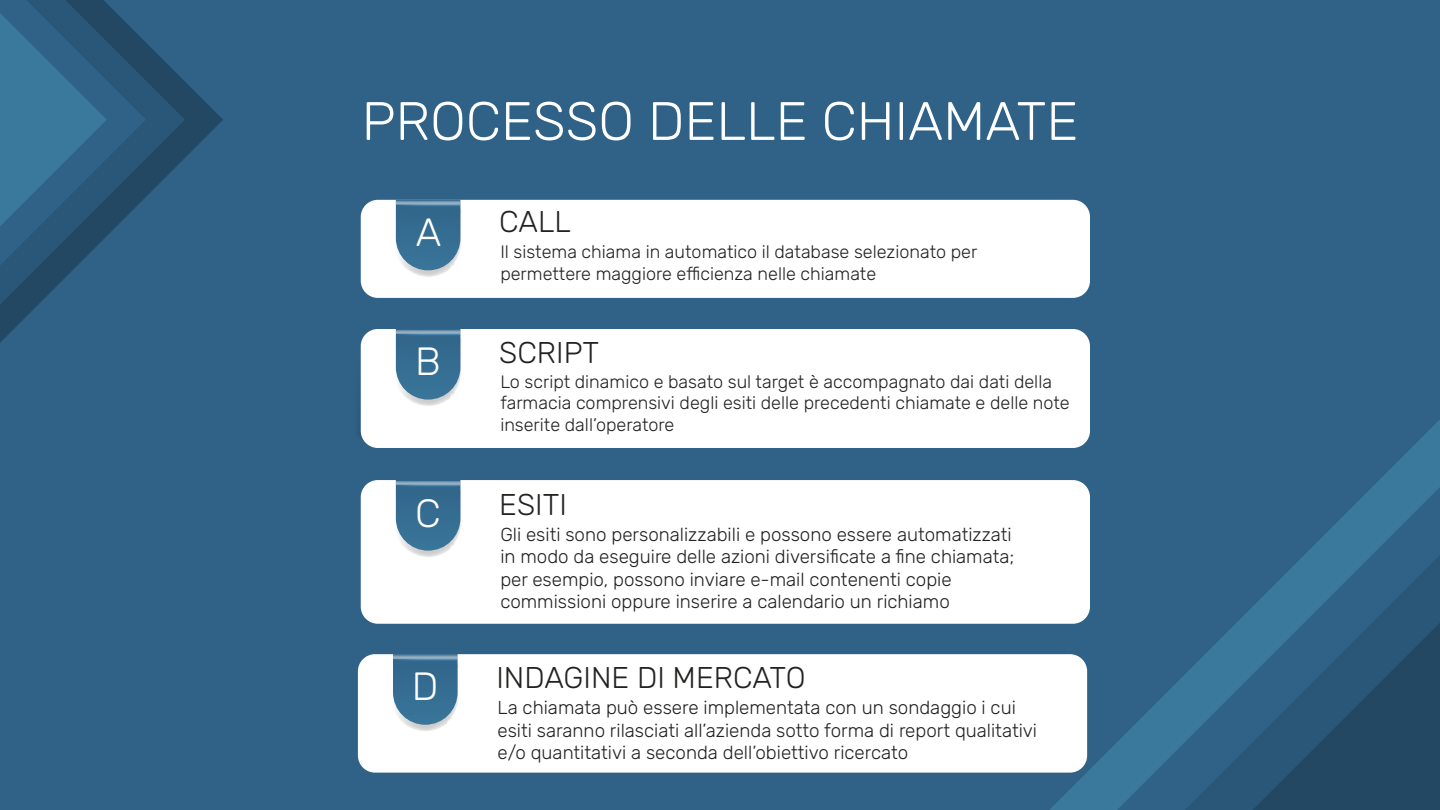
<style>
.page{position:relative;width:1440px;height:810px;background:#306287}
.page>*{position:absolute;margin:0;border:0;box-sizing:border-box;transform-origin:0 0}
.t1{font:300 54px "Rubik";color:#fff}
.t2{font:300 39.38px "Rubik";color:#fff}
.t3{font:300 30px "Rubik";color:#222221}
.t4{font:300 18.75px/22.5px "Rubik";color:#222221}
.t5{font:300 18px/21.6px "Rubik";color:#222221}
</style>
<div class="page">
<svg style="left:0;top:81px;width:223px;height:262px"></svg>
<svg style="left:0;top:43px;width:184px;height:261px"></svg>
<svg style="left:0;top:0;width:146px;height:265px"></svg>
<svg style="left:1050px;top:420px;width:390px;height:390px"></svg>
<svg style="left:1117px;top:487px;width:323px;height:323px"></svg>
<svg style="left:1185px;top:555px;width:255px;height:255px"></svg>
<svg style="left:1253px;top:623px;width:187px;height:187px"></svg>
<div style="left:361px;top:200px;width:729px;height:98px;background:#fff;border-radius:17px"></div>
<svg style="left:395px;top:200px;width:67px;height:77px;background:#5f8ba7"></svg>
<div style="left:361px;top:480px;width:729px;height:144px;background:#fff;border-radius:17px"></div>
<svg style="left:394px;top:480px;width:68px;height:77px;background:#618ca8"></svg>
<div style="left:358px;top:654px;width:729px;height:119px;background:#fff;border-radius:17px"></div>
<svg style="left:392px;top:654px;width:67px;height:77px;background:#5f8aa6"></svg>
<div style="left:361px;top:329px;width:729px;height:119px;background:#fff;border-radius:17px"></div>
<svg style="left:395px;top:329px;width:67px;height:77px;background:#5f8aa6"></svg>
<h1 class="t1" style="left:362px;top:82px;width:718px">PROCESSO DELLE CHIAMATE</h1>
<h2 class="t2" style="left:416px;top:204px;width:27px">A</h2>
<h3 class="t3" style="left:499px;top:200px;width:73px">CALL</h3>
<p class="t5" style="left:500px;top:242px;width:479px">Il sistema chiama in automatico il database selezionato per permettere maggiore efficienza nelle chiamate</p>
<h2 class="t2" style="left:415px;top:333px;width:27px">B</h2>
<h3 class="t3" style="left:499px;top:331px;width:101px">SCRIPT</h3>
<p class="t5" style="left:500px;top:372px;width:571px">Lo script dinamico e basato sul target è accompagnato dai dati della farmacia comprensivi degli esiti delle precedenti chiamate e delle note inserite dall’operatore</p>
<h2 class="t2" style="left:415px;top:485px;width:27px">C</h2>
<h3 class="t3" style="left:499px;top:483px;width:69px">ESITI</h3>
<p class="t4" style="left:500px;top:524px;width:516px">Gli esiti sono personalizzabili e possono essere automatizzati in modo da eseguire delle azioni diversificate a fine chiamata; per esempio, possono inviare e-mail contenenti copie commissioni oppure inserire a calendario un richiamo</p>
<h2 class="t2" style="left:412px;top:659px;width:28px">D</h2>
<h3 class="t3" style="left:496px;top:656px;width:311px">INDAGINE DI MERCATO</h3>
<p class="t4" style="left:497px;top:698px;width:541px">La chiamata può essere implementata con un sondaggio i cui esiti saranno rilasciati all’azienda sotto forma di report qualitativi e/o quantitativi a seconda dell’obiettivo ricercato</p>
</div>
